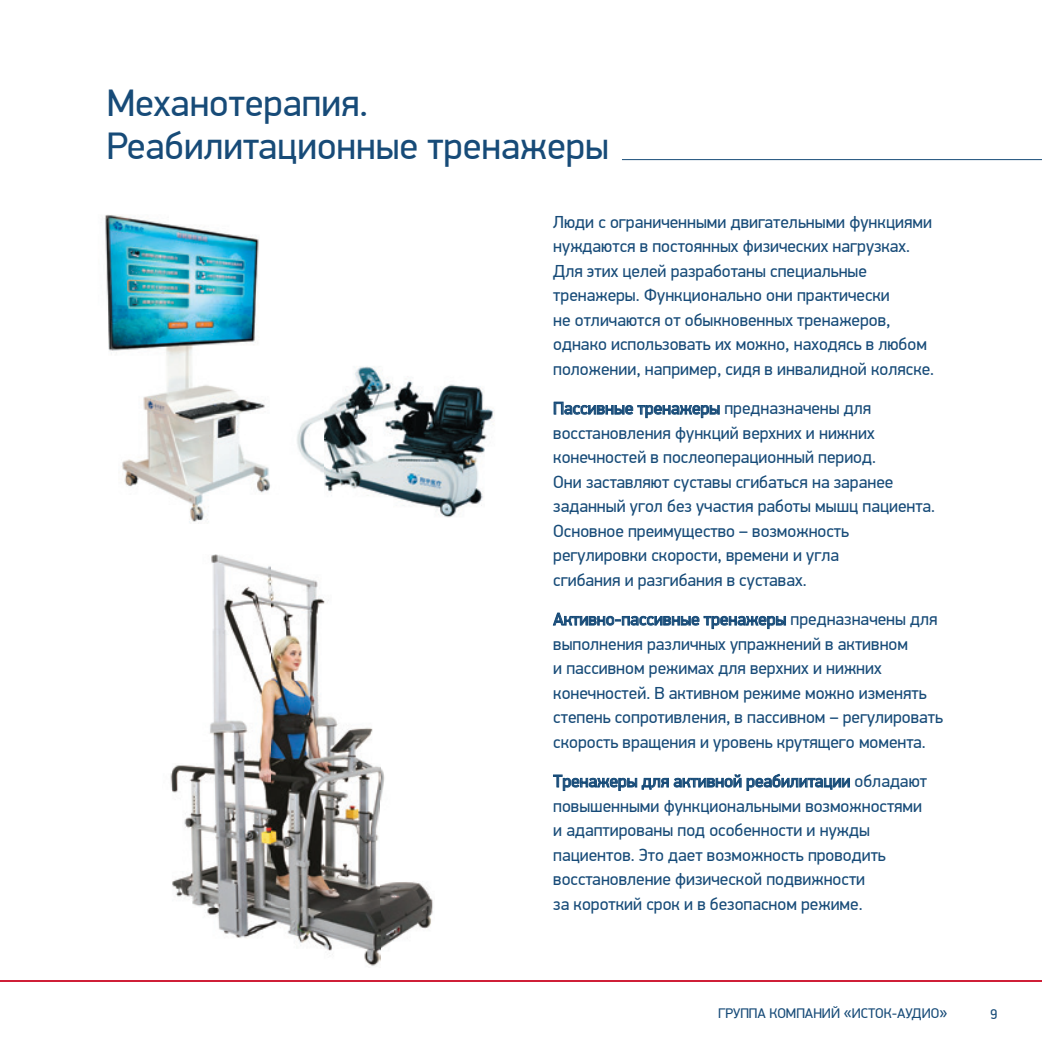
<style>
.page{position:relative;width:1042px;height:1042px;background:#fff}
.page>*{position:absolute;margin:0;border:0;box-sizing:border-box;transform-origin:0 0}
.t1{font:38.5px/43.8px "PF Din Display Pro";color:#174b78}
.t2{font:17.5px/24.5px "PF Din Display Pro";color:#174b78}
.t3{font:14px "PF Din Display Pro";color:#174b78}
.s1{font-size:18.38px}
</style>
<div class="page">
<hr style="left:0;top:979px;width:1042px;height:2px;background:#cf1f37">
<hr style="left:622px;top:159px;width:420px;height:1px;background:#174b78">
<svg style="left:554px;top:402px;width:165px;height:16px"></svg>
<svg style="left:553px;top:613px;width:233px;height:16px"></svg>
<svg style="left:553px;top:774px;width:188px;height:17px"></svg>
<svg style="left:747px;top:774px;width:103px;height:17px"></svg>
<img style="left:170px;top:554px;width:263px;height:412px">
<img style="left:104px;top:214px;width:390px;height:309px">
<h1 class="t1" style="left:107px;top:81px;width:504px">механотерапия. реабилитационные тренажеры</h1>
<p class="t2" style="left:553px;top:210px;width:382px">Люди с ограниченными двигательными функциями нуждаются в постоянных физических нагрузках. для этих целей разработаны специальные тренажеры. Функционально они практически<br>не отличаются от обыкновенных тренажеров, однако использовать их можно, находясь в любом положении, например, сидя в инвалидной коляске.</p>
<p class="t2" style="left:553px;top:396px;width:383px">пассивные тренажеры предназначены для восстановления функций верхних и нижних конечностей в послеоперационный период.<br>они заставляют суставы сгибаться на заранее заданный угол без участия работы мышц пациента. основное преимущество – возможность регулировки скорости, времени и угла<br>сгибания и разгибания в суставах.</p>
<p class="t2" style="left:553px;top:607px;width:391px">активно-пассивные тренажеры предназначены для выполнения различных упражнений в активном<br>и пассивном режимах для верхних и нижних конечностей. В активном режиме можно изменять степень сопротивления, в пассивном – регулировать скорость вращения и уровень крутящего момента.</p>
<p class="t2" style="left:553px;top:769px;width:375px">тренажеры для активной реабилитации обладают повышенными функциональными возможностями и адаптированы под особенности и нужды пациентов. Это дает возможность проводить восстановление физической подвижности<br>за короткий срок и в безопасном режиме.</p>
<p class="t3" style="left:718px;top:1005px;width:231px">группа компаний <span class="s1">«</span>исток-аудио<span class="s1">»</span></p>
<p class="t3" style="left:990px;top:1005px;width:8px">9</p>
</div>
